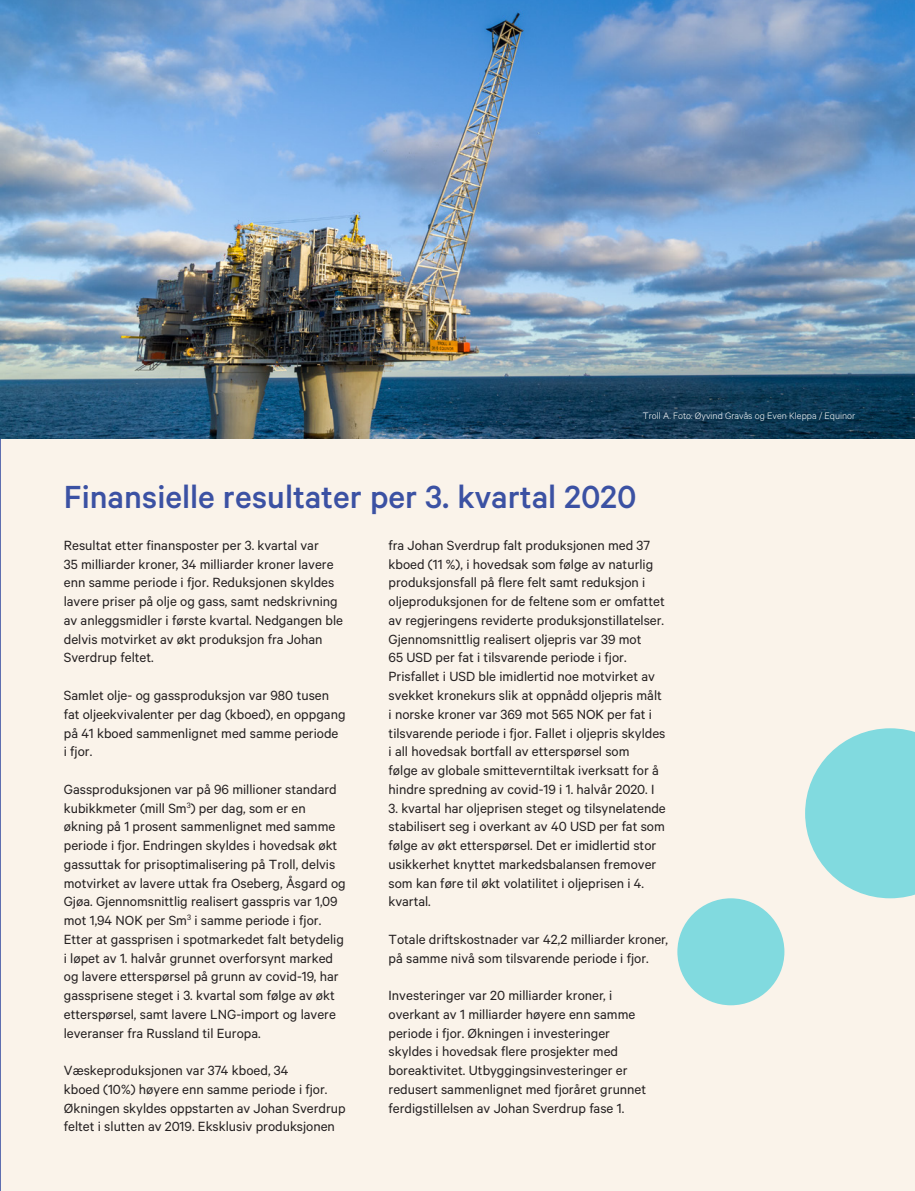
<style>
.page{position:relative;width:915px;height:1191px;background:#fff}
.page>*{position:absolute;margin:0;border:0;box-sizing:border-box;transform-origin:0 0}
.Subheadinger_stor{font:500 36px "Calibre";color:#3b51a3}
.Brødtekst{font:15px/18.8px "Calibre";color:#231f20}
.Bildetekst{font:300 10.5px "Calibre";color:#fff}
</style>
<div class="page">
<div style="left:1px;top:410px;width:913px;height:781px;background:#faf3ea"></div>
<svg style="left:0;top:438px;width:1px;height:753px"></svg>
<img style="left:0;top:0;width:914px;height:438px">
<div style="left:677px;top:898px;width:107px;height:107px;background:#81dadf;border-radius:50%"></div>
<svg style="left:805px;top:728px;width:109px;height:170px"></svg>
<p class="Bildetekst" style="left:642px;top:410px;width:214px">Troll A. Foto: Øyvind Gravås og Even Kleppa / Equinor</p>
<p class="Subheadinger_stor" style="left:64px;top:476px;width:574px">Finansielle resultater per 3. kvartal 2020</p>
<p class="Brødtekst" style="left:388px;top:535px;width:278px">fra Johan Sverdrup falt produksjonen med 37 kboed (11 %), i hovedsak som følge av naturlig produksjonsfall på flere felt samt reduksjon i oljeproduksjonen for de feltene som er omfattet av regjeringens reviderte produksjonstillatelser.<br>Gjennomsnittlig realisert oljepris var 39 mot<br>65 USD per fat i tilsvarende periode i fjor.<br>Prisfallet i USD ble imidlertid noe motvirket av svekket kronekurs slik at oppnådd oljepris målt i norske kroner var 369 mot 565 NOK per fat i tilsvarende periode i fjor. Fallet i oljepris skyldes i all hovedsak bortfall av etterspørsel som<br>følge av globale smitteverntiltak iverksatt for å hindre spredning av covid-19 i 1. halvår 2020. I</p>
<p class="Brødtekst" style="left:388px;top:798px;width:278px">3. kvartal har oljeprisen steget og tilsynelatende stabilisert seg i overkant av 40 USD per fat som følge av økt etterspørsel. Det er imidlertid stor usikkerhet knyttet markedsbalansen fremover som kan føre til økt volatilitet i oljeprisen i 4. kvartal.</p>
<p class="Brødtekst" style="left:388px;top:929px;width:281px">Totale driftskostnader var 42,2 milliarder kroner, på samme nivå som tilsvarende periode i fjor.</p>
<p class="Brødtekst" style="left:388px;top:985px;width:259px">Investeringer var 20 milliarder kroner, i overkant av 1 milliarder høyere enn samme periode i fjor. Økningen i investeringer skyldes i hovedsak flere prosjekter med boreaktivitet. Utbyggingsinvesteringer er redusert sammenlignet med fjoråret grunnet ferdigstillelsen av Johan Sverdrup fase 1.</p>
<p class="Brødtekst" style="left:64px;top:535px;width:281px">Resultat etter finansposter per 3. kvartal var<br>35 milliarder kroner, 34 milliarder kroner lavere enn samme periode i fjor. Reduksjonen skyldes lavere priser på olje og gass, samt nedskrivning av anleggsmidler i første kvartal. Nedgangen ble delvis motvirket av økt produksjon fra Johan Sverdrup feltet.</p>
<p class="Brødtekst" style="left:64px;top:685px;width:283px">Samlet olje- og gassproduksjon var 980 tusen fat oljeekvivalenter per dag (kboed), en oppgang på 41 kboed sammenlignet med samme periode<br>i fjor.</p>
<p class="Brødtekst" style="left:64px;top:779px;width:283px">Gassproduksjonen var på 96 millioner standard kubikkmeter (mill Sm<sup>3</sup>) per dag, som er en økning på 1 prosent sammenlignet med samme periode i fjor. Endringen skyldes i hovedsak økt gassuttak for prisoptimalisering på Troll, delvis motvirket av lavere uttak fra Oseberg, Åsgard og Gjøa. Gjennomsnittlig realisert gasspris var 1,09 mot 1,94 NOK per Sm<sup>3</sup> i samme periode i fjor.<br>Etter at gassprisen i spotmarkedet falt betydelig i løpet av 1. halvår grunnet overforsynt marked og lavere etterspørsel på grunn av covid-19, har gassprisene steget i 3. kvartal som følge av økt etterspørsel, samt lavere LNG-import og lavere leveranser fra Russland til Europa.</p>
<p class="Brødtekst" style="left:64px;top:1060px;width:283px">Væskeproduksjonen var 374 kboed, 34<br>kboed (10%) høyere enn samme periode i fjor.<br>Økningen skyldes oppstarten av Johan Sverdrup feltet i slutten av 2019. Eksklusiv produksjonen</p>
</div>
